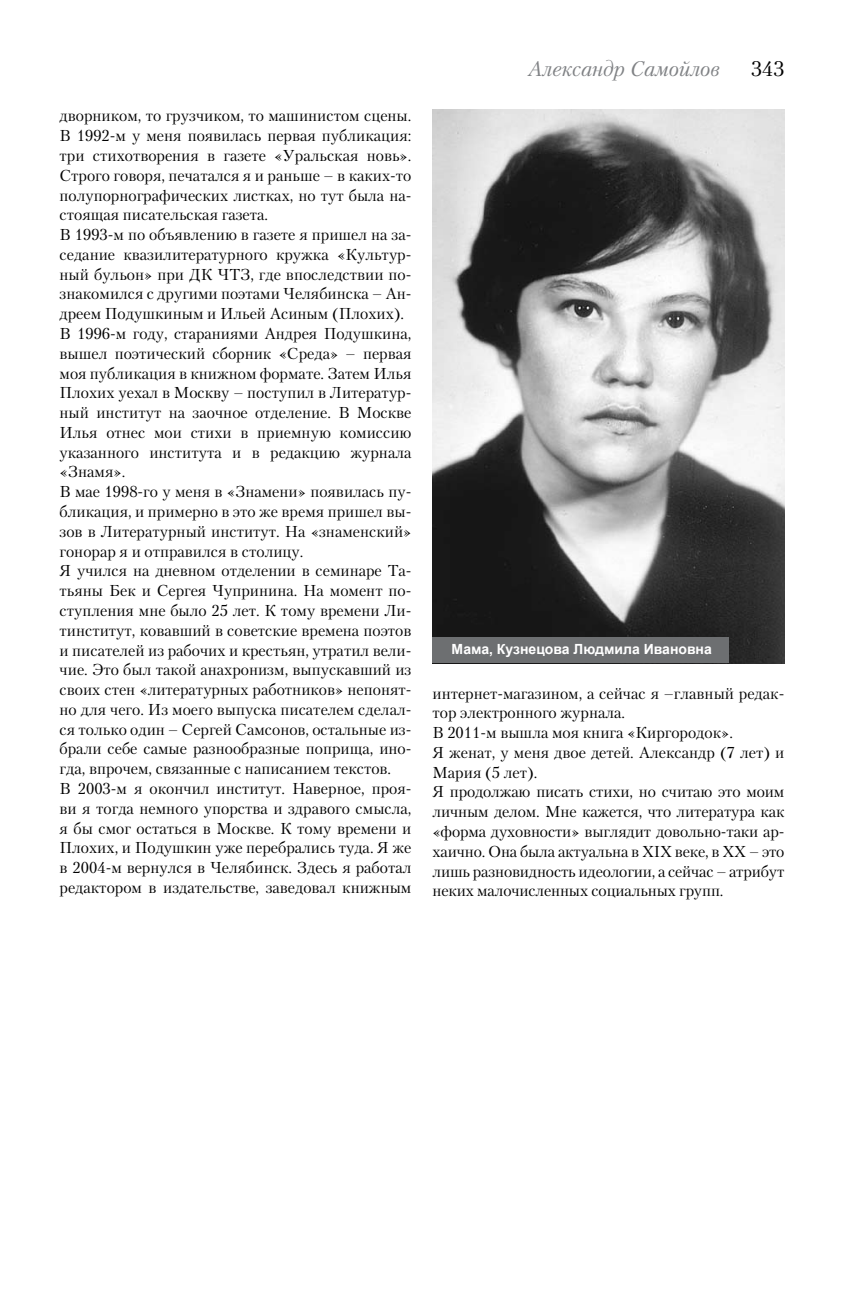
<style>
.page{position:relative;width:844px;height:1290px;background:#fff}
.page>*{position:absolute;margin:0;border:0;box-sizing:border-box;transform-origin:0 0}
.t1{font:italic 21px "Petersburg C";color:#808285}
.t2{font:21px "Petersburg C";color:#000}
.t3{font:15.75px/19.8px "Petersburg C";color:#000}
.t4{font:700 14px "Arial";color:#fff}
</style>
<div class="page">
<img style="left:432px;top:109px;width:352px;height:554px">
<div style="left:432px;top:637px;width:297px;height:26px;background:#6d6f71"></div>
<p class="t3" style="left:60px;top:106px;width:353px">дворником, то грузчиком, то машинистом сцены.<br>В 1992-м у меня появилась первая публикация: три стихотворения в газете «Уральская новь».<br>Строго говоря, печатался я и раньше – в каких-то полупорнографических листках, но тут была на&shy;стоящая писательская газета.<br>В 1993-м по объявлению в газете я пришел на за&shy;седание квазилитературного кружка «Культур&shy;ный бульон» при ДК ЧТЗ, где впоследствии по&shy;знакомился с другими поэтами Челябинска – Ан&shy;дреем Подушкиным и Ильей Асиным (Плохих).<br>В 1996-м году, стараниями Андрея Подушкина, вышел поэтический сборник «Среда» – первая моя публикация в книжном формате. Затем Илья Плохих уехал в Москву – поступил в Литератур&shy;ный институт на заочное отделение. В Москве Илья отнес мои стихи в приемную комиссию указанного института и в редакцию журнала «Знамя».<br>В мае 1998-го у меня в «Знамени» появилась пу&shy;бликация, и примерно в это же время пришел вы&shy;зов в Литературный институт. На «знаменский» гонорар я и отправился в столицу.<br>Я учился на дневном отделении в семинаре Та&shy;тьяны Бек и Сергея Чупринина. На момент по&shy;ступления мне было 25 лет. К тому времени Ли&shy;тинститут, ковавший в советские времена поэтов и писателей из рабочих и крестьян, утратил вели&shy;чие. Это был такой анахронизм, выпускавший из своих стен «литературных работников» непонят&shy;но для чего. Из моего выпуска писателем сделал&shy;ся только один – Сергей Самсонов, остальные из&shy;брали себе самые разнообразные поприща, ино&shy;гда, впрочем, связанные с написанием текстов.<br>В 2003-м я окончил институт. Наверное, проя&shy;ви я тогда немного упорства и здравого смысла, я бы смог остаться в Москве. К тому времени и Плохих, и Подушкин уже перебрались туда. Я же в 2004-м вернулся в Челябинск. Здесь я работал редактором в издательстве, заведовал книжным</p>
<h1 class="t1" style="left:528px;top:56px;width:193px">Александр Самойлов</h1>
<h1 class="t2" style="left:751px;top:56px;width:35px">343</h1>
<p class="t4" style="left:451px;top:640px;width:262px">Мама, Кузнецова Людмила Ивановна</p>
<p class="t3" style="left:432px;top:683px;width:353px">интернет-магазином, а сейчас я –главный редак&shy;тор электронного журнала.<br>В 2011-м вышла моя книга «Киргородок».<br>Я женат, у меня двое детей. Александр (7 лет) и Мария (5 лет).<br>Я продолжаю писать стихи, но считаю это моим личным делом. Мне кажется, что литература как «форма духовности» выглядит довольно-таки ар&shy;хаично. Она была актуальна в XIX веке, в ХХ – это лишь разновидность идеологии, а сейчас – атрибут неких малочисленных социальных групп.</p>
</div>
